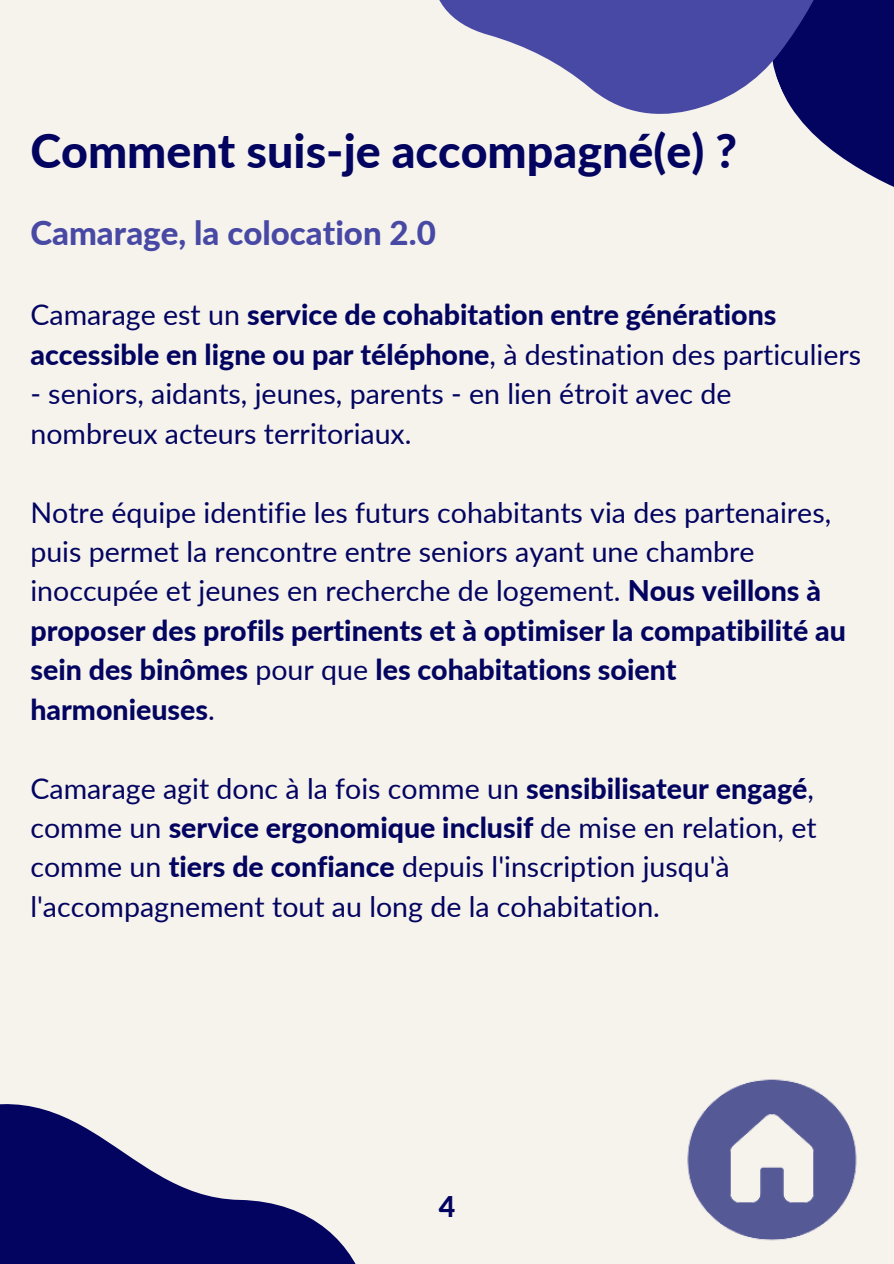
<style>
.page{position:relative;width:894px;height:1264px;background:#fff}
.page>*{position:absolute;margin:0;border:0;box-sizing:border-box;transform-origin:0 0}
.t1{font:800 46.5px "Lato";color:#030460}
.t2{font:800 33px "Lato";color:#4849a4}
.t3{font:28.5px/39.5px "Lato";color:#030460}
.t4{font:800 28.5px/39.5px "Lato";color:#030460}
.s1{font-weight:400}
.s2{font-weight:800}
</style>
<div class="page">
<div style="left:0;top:0;width:893px;height:1263px;background:#f6f2ec"></div>
<svg style="left:800px;top:0;width:93px;height:187px;fill:#030460"></svg>
<svg style="left:439px;top:0;width:411px;height:119px;fill:#4849a4"></svg>
<svg style="left:0;top:1104px;width:355px;height:159px;fill:#030460"></svg>
<img style="left:687px;top:1079px;width:170px;height:162px">
<p class="t1" style="left:30px;top:122px;width:707px">Comment suis-je accompagné(e) ?</p>
<p class="t2" style="left:30px;top:213px;width:407px">Camarage, la colocation 2.0</p>
<p class="t4" style="left:30px;top:294px;width:832px"><span class="s1">Camarage est un</span> service de cohabitation entre générations accessible en ligne ou par téléphone<span class="s1">, à destination des particuliers</span></p>
<p class="t3" style="left:30px;top:373px;width:702px">- seniors, aidants, jeunes, parents - en lien étroit avec de nombreux acteurs territoriaux.</p>
<p class="t3" style="left:30px;top:492px;width:816px">Notre équipe identifie les futurs cohabitants via des partenaires, puis permet la rencontre entre seniors ayant une chambre inoccupée et jeunes en recherche de logement. <span class="s2">Nous veillons à proposer des profils pertinents et à optimiser la compatibilité au sein des binômes</span> pour que <span class="s2">les cohabitations soient harmonieuses</span>.</p>
<p class="t3" style="left:30px;top:767px;width:787px">Camarage agit donc à la fois comme un <span class="s2">sensibilisateur engagé</span>, comme un <span class="s2">service ergonomique inclusif</span> de mise en relation, et comme un <span class="s2">tiers de confiance</span> depuis l'inscription jusqu'à l'accompagnement tout au long de la cohabitation.</p>
<p class="t4" style="left:439px;top:1186px;width:18px">4</p>
</div>
